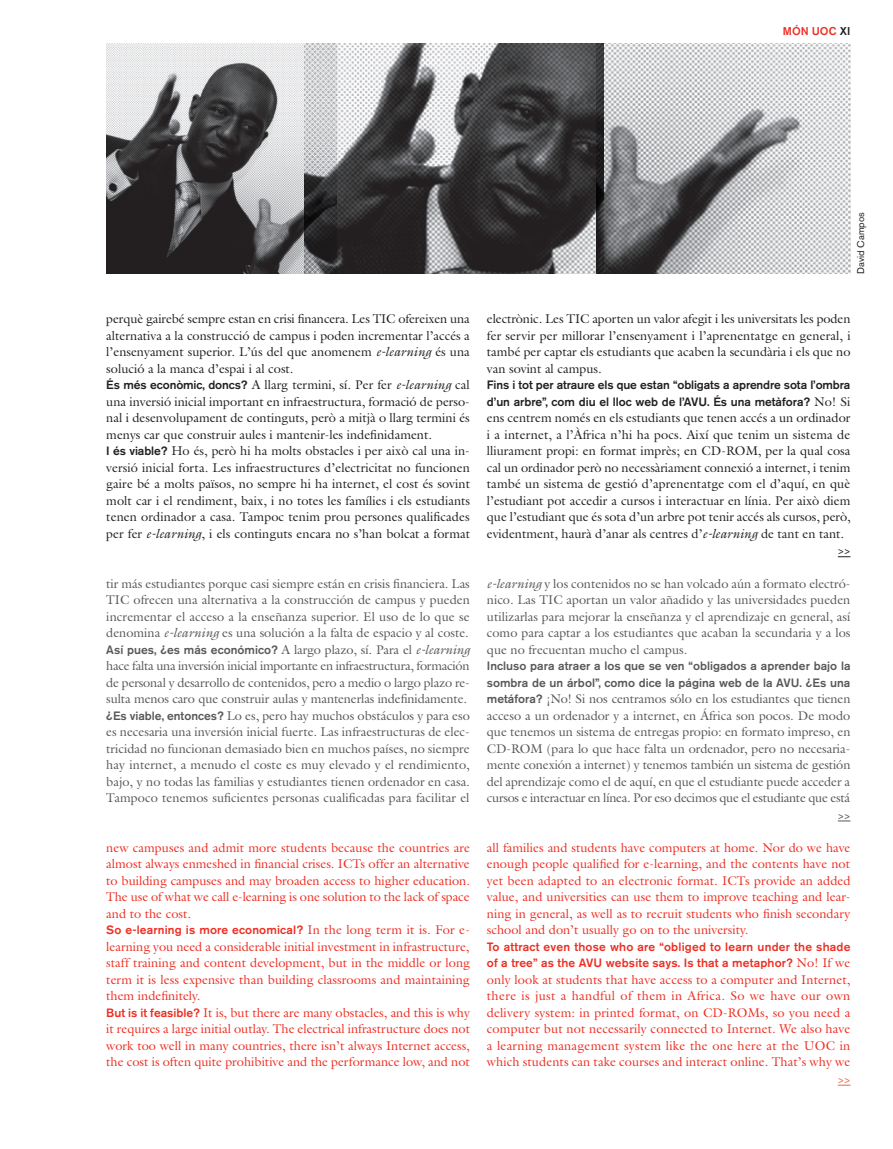
<style>
.page{position:relative;width:893px;height:1149px;background:#fff}
.page>*{position:absolute;margin:0;border:0;box-sizing:border-box;transform-origin:0 0}
.TXT_LECTURA_CAT{font:12.75px/16.5px "Galliard";color:#231f20;text-align:justify}
.TXT_PREGUNTA_CAST{font:12.75px/16.5px "Galliard";color:#57585a;text-align:justify}
.TXT_PREGUNTA_ENG{font:12.75px/16.5px "Galliard";color:#ee2e22;text-align:justify}
.TXT_PREGUNTA_CAST-2{font:500 12px/16.5px "Akzidenz Grotesk BE";color:#57585a}
.TXT_PREGUNTA_ENG-2{font:500 12px/16.5px "Akzidenz Grotesk BE";letter-spacing:.01em;color:#ee2e22}
.TXT_LECTURA_CAT-2{font:500 12px/16.5px "Akzidenz Grotesk BE";letter-spacing:-.01em;color:#231f20}
.t1{font:500 11.25px "Akzidenz Grotesk BE";color:#ee2e22}
.TXT_LECTURA_CAST{font:700 10.5px "Galliard";color:#231f20}
.TXT_LECTURA_CAST-2{font:700 10.5px "Galliard";color:#57585a}
.TXT_LECTURA_CAST-3{font:700 10.5px "Galliard";color:#f1633f}
.PIE_DE_FOTO_CAT{font:9.75px "Akzidenz Grotesk BE";color:#231f20}
.s1{color:#231f20}
.s2{font-style:italic}
.s3{font-family:"Akzidenz Grotesk BE";font-weight:500;font-size:12px}
.s4{font-family:"Galliard";font-weight:400;font-size:12.75px}
.s5{font-family:"Galliard";font-weight:400;font-style:italic;font-size:12.75px}
</style>
<div class="page">
<img style="left:106px;top:43px;width:198px;height:231px">
<img style="left:603px;top:43px;width:247px;height:231px">
<img style="left:304px;top:43px;width:299px;height:231px">
<svg style="left:838px;top:556px;width:12px;height:1px"></svg>
<svg style="left:838px;top:820px;width:12px;height:1px"></svg>
<svg style="left:838px;top:1084px;width:12px;height:1px"></svg>
<p class="t1" style="left:783px;top:24px;width:63px">MÓN UOC <span class="s1">xi</span></p>
<p class="PIE_DE_FOTO_CAT" style="left:855px;top:274px;width:63px;rotate:-90deg">David Campos</p>
<p class="TXT_LECTURA_CAT" style="left:106px;top:310px;width:365px">perquè gairebé sempre estan en crisi financera. Les TIC ofereixen una alternativa a la construcció de campus i poden incrementar l’accés a l’ensenyament superior. L’ús del que anomenem <span class="s2">e-learning</span> és una solució a la manca d’espai i al cost.</p>
<p class="TXT_LECTURA_CAT" style="left:106px;top:376px;width:365px"><span class="s3">És més econòmic, doncs?</span> A llarg termini, sí. Per fer <span class="s2">e-learning</span> cal una inversió inicial important en infraestructura, formació de perso&shy;nal i desenvolupament de continguts, però a mitjà o llarg termini és menys car que construir aules i mantenir-les indefinidament.</p>
<p class="TXT_LECTURA_CAT" style="left:106px;top:442px;width:365px"><span class="s3">I és viable?</span> Ho és, però hi ha molts obstacles i per això cal una in&shy;versió inicial forta. Les infraestructures d’electricitat no funcionen gaire bé a molts països, no sempre hi ha internet, el cost és sovint molt car i el rendiment, baix, i no totes les famílies i els estudiants tenen ordinador a casa. Tampoc tenim prou persones qualificades per fer <span class="s2">e-learning</span>, i els continguts encara no s’han bolcat a format</p>
<p class="TXT_PREGUNTA_CAST" style="left:106px;top:574px;width:365px">tir más estudiantes porque casi siempre están en crisis financiera. Las TIC ofrecen una alternativa a la construcción de campus y pueden incrementar el acceso a la enseñanza superior. El uso de lo que se denomina <span class="s2">e-learning</span> es una solución a la falta de espacio y al coste.</p>
<p class="TXT_PREGUNTA_CAST-2" style="left:106px;top:640px;width:365px">Así pues, ¿es más económico? <span class="s4">A largo plazo, sí. Para el</span> <span class="s5">e-learning</span></p>
<p class="TXT_PREGUNTA_CAST" style="left:106px;top:657px;width:365px">hace falta una inversión inicial importante en infraestructura, formación de personal y desarrollo de contenidos, pero a medio o largo plazo re&shy;sulta menos caro que construir aulas y mantenerlas indefinidamente.</p>
<p class="TXT_PREGUNTA_CAST" style="left:106px;top:706px;width:365px"><span class="s3">¿Es viable, entonces?</span> Lo es, pero hay muchos obstáculos y para eso es necesaria una inversión inicial fuerte. Las infraestructuras de elec&shy;tricidad no funcionan demasiado bien en muchos países, no siempre hay internet, a menudo el coste es muy elevado y el rendimiento, bajo, y no todas las familias y estudiantes tienen ordenador en casa.<br>Tampoco tenemos suficientes personas cualificadas para facilitar el</p>
<p class="TXT_PREGUNTA_ENG" style="left:106px;top:838px;width:365px">new campuses and admit more students because the countries are almost always enmeshed in financial crises. ICTs offer an alternative to building campuses and may broaden access to higher education.<br>The use of what we call e-learning is one solution to the lack of space and to the cost.</p>
<p class="TXT_PREGUNTA_ENG-2" style="left:106px;top:921px;width:365px">So e-learning is more economical? <span class="s4">In the long term it is. For e-</span></p>
<p class="TXT_PREGUNTA_ENG" style="left:106px;top:937px;width:365px">learning you need a considerable initial investment in infrastructure, staff training and content development, but in the middle or long term it is less expensive than building classrooms and maintaining them indefinitely.</p>
<p class="TXT_PREGUNTA_ENG" style="left:106px;top:1003px;width:365px"><span class="s3">But is it feasible?</span> It is, but there are many obstacles, and this is why it requires a large initial outlay. The electrical infrastructure does not work too well in many countries, there isn’t always Internet access, the cost is often quite prohibitive and the performance low, and not</p>
<p class="TXT_LECTURA_CAT" style="left:487px;top:310px;width:365px">electrònic. Les TIC aporten un valor afegit i les universitats les poden fer servir per millorar l’ensenyament i l’aprenentatge en general, i també per captar els estudiants que acaben la secundària i els que no van sovint al campus.</p>
<p class="TXT_LECTURA_CAT-2" style="left:487px;top:376px;width:365px">Fins i tot per atraure els que estan “obligats a aprendre sota l’ombra d’un arbre”, com diu el lloc web de l’AVU. És una metàfora? <span class="s4">No! Si</span></p>
<p class="TXT_LECTURA_CAT" style="left:487px;top:409px;width:365px">ens centrem només en els estudiants que tenen accés a un ordinador i a internet, a l’Àfrica n’hi ha pocs. Així que tenim un sistema de lliurament propi: en format imprès; en CD-ROM, per la qual cosa cal un ordinador però no necessàriament connexió a internet, i tenim també un sistema de gestió d’aprenentatge com el d’aquí, en què l’estudiant pot accedir a cursos i interactuar en línia. Per això diem que l’estudiant que és sota d’un arbre pot tenir accés als cursos, però, evidentment, haurà d’anar als centres d’<span class="s2">e-learning</span> de tant en tant.</p>
<p class="TXT_LECTURA_CAST" style="left:838px;top:544px;width:14px">&gt;&gt;</p>
<p class="TXT_PREGUNTA_CAST" style="left:487px;top:574px;width:365px"><span class="s2">e-learning</span> y los contenidos no se han volcado aún a formato electró&shy;nico. Las TIC aportan un valor añadido y las universidades pueden utilizarlas para mejorar la enseñanza y el aprendizaje en general, así como para captar a los estudiantes que acaban la secundaria y a los que no frecuentan mucho el campus.</p>
<p class="TXT_PREGUNTA_CAST-2" style="left:487px;top:657px;width:365px">Incluso para atraer a los que se ven “obligados a aprender bajo la sombra de un árbol”, como dice la página web de la AVU. ¿Es una</p>
<p class="TXT_PREGUNTA_CAST" style="left:487px;top:690px;width:365px"><span class="s3">metáfora?</span> ¡No! Si nos centramos sólo en los estudiantes que tienen acceso a un ordenador y a internet, en África son pocos. De modo que tenemos un sistema de entregas propio: en formato impreso, en CD-ROM (para lo que hace falta un ordenador, pero no necesaria&shy;mente conexión a internet) y tenemos también un sistema de gestión del aprendizaje como el de aquí, en que el estudiante puede acceder a cursos e interactuar en línea. Por eso decimos que el estudiante que está</p>
<p class="TXT_LECTURA_CAST-2" style="left:838px;top:808px;width:14px">&gt;&gt;</p>
<p class="TXT_PREGUNTA_ENG" style="left:487px;top:838px;width:365px">all families and students have computers at home. Nor do we have enough people qualified for e-learning, and the contents have not yet been adapted to an electronic format. ICTs provide an added value, and universities can use them to improve teaching and lear&shy;ning in general, as well as to recruit students who finish secondary school and don’t usually go on to the university.</p>
<p class="TXT_PREGUNTA_ENG-2" style="left:487px;top:937px;width:365px">To attract even those who are “obliged to learn under the shade of a tree” as the AVU website says. Is that a metaphor? <span class="s4">No! If we</span></p>
<p class="TXT_PREGUNTA_ENG" style="left:487px;top:970px;width:365px">only look at students that have access to a computer and Internet, there is just a handful of them in Africa. So we have our own delivery system: in printed format, on CD-ROMs, so you need a computer but not necessarily connected to Internet. We also have a learning management system like the one here at the UOC in which students can take courses and interact online. That’s why we</p>
<p class="TXT_LECTURA_CAST-3" style="left:838px;top:1072px;width:14px">&gt;&gt;</p>
</div>
